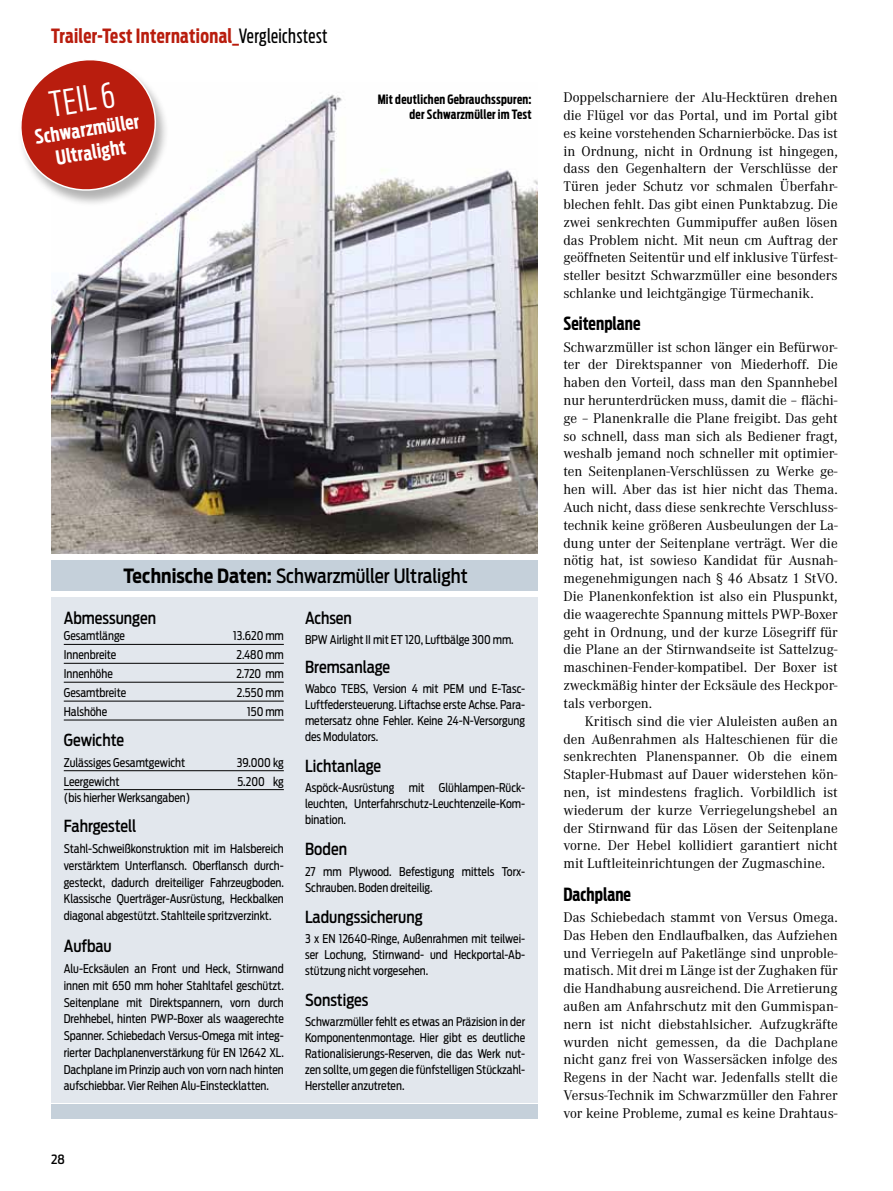
<style>
.page{position:relative;width:893px;height:1191px;background:#fff}
.page>*{position:absolute;margin:0;border:0;box-sizing:border-box;transform-origin:0 0}
.t1{font:300 34.65px "Antenna Extra Cond";color:#fff}
.t2{font:700 19.5px "Antenna Extra Cond";letter-spacing:.02em;color:#b91d0e}
.t3{font:500 19.5px "Antenna Cond";color:#000;scale:.95 1}
.t4{font:700 19.5px/23.4px "Antenna Extra Cond";color:#fff;text-align:center}
.t5{font:700 18px "Antenna Extra Cond";letter-spacing:.005em;color:#000}
.t6{font:500 16.5px "Antenna Cond";color:#000;scale:.95 1}
.t7{font:14.55px/17.9px "Corporate A";color:#000;text-align:justify}
.t8{font:700 12.75px/15px "Antenna Extra Cond";letter-spacing:.02em;color:#000;text-align:right}
.t9{font:500 12.75px "Antenna Cond";color:#000}
.t10{font:12px/16px "Antenna Cond";color:#000;text-align:justify;scale:.95 1}
.s1{font-weight:400;color:#000}
.s2{font-weight:700}
</style>
<div class="page">
<img style="left:51px;top:94px;width:487px;height:459px">
<div style="left:51px;top:597px;width:487px;height:506px;background:#e2e7ed"></div>
<hr style="left:64px;top:644px;width:220px;height:1px;background:#000">
<hr style="left:64px;top:663px;width:220px;height:1px;background:#000">
<hr style="left:64px;top:682px;width:220px;height:1px;background:#000">
<hr style="left:64px;top:701px;width:220px;height:1px;background:#000">
<hr style="left:64px;top:719px;width:220px;height:1px;background:#000">
<hr style="left:64px;top:770px;width:220px;height:1px;background:#000">
<hr style="left:64px;top:789px;width:220px;height:1px;background:#000">
<div style="left:51px;top:1104px;width:487px;height:14px;background:#c5d0da"></div>
<div style="left:51px;top:560px;width:487px;height:31px;background:#c5d0da"></div>
<div style="left:17px;top:59px;width:153px;height:148px;background:#000;opacity:.3"></div>
<svg style="left:17px;top:59px;width:147px;height:140px"></svg>
<h2 class="t2" style="left:51px;top:24px;width:278px">Trailer-Test International_<span class="s1">Vergleichstest</span></h2>
<h1 class="t1" style="left:47px;top:84px;width:67px;rotate:-9deg">Teil 6</h1>
<h2 class="t4" style="left:33px;top:126px;width:107px;rotate:-9deg">Schwarzmüller<br>Ultralight</h2>
<p class="t8" style="left:378px;top:92px;width:155px">Mit deutlichen Gebrauchsspuren: der Schwarzmüller im Test</p>
<h2 class="t3" style="left:124px;top:565px;width:364px"><span class="s2">Technische Daten:</span> Schwarzmüller Ultralight</h2>
<p class="t6" style="left:64px;top:608px;width:99px">Abmessungen</p>
<p class="t10" style="left:64px;top:628px;width:66px">Gesamtlänge</p>
<p class="t10" style="left:233px;top:628px;width:55px">13.620 mm</p>
<p class="t10" style="left:64px;top:647px;width:57px">Innenbreite</p>
<p class="t10" style="left:236px;top:647px;width:51px">2.480 mm</p>
<p class="t10" style="left:64px;top:666px;width:53px">Innenhöhe</p>
<p class="t10" style="left:236px;top:666px;width:51px">2.720 mm</p>
<p class="t10" style="left:64px;top:684px;width:67px">Gesamtbreite</p>
<p class="t10" style="left:237px;top:684px;width:51px">2.550 mm</p>
<p class="t10" style="left:64px;top:703px;width:47px">Halshöhe</p>
<p class="t10" style="left:247px;top:703px;width:40px">150 mm</p>
<p class="t6" style="left:64px;top:730px;width:65px">Gewichte</p>
<p class="t10" style="left:64px;top:754px;width:129px">Zulässiges Gesamtgewicht</p>
<p class="t10" style="left:237px;top:754px;width:51px">39.000 kg</p>
<p class="t10" style="left:64px;top:773px;width:60px">Leergewicht</p>
<p class="t10" style="left:237px;top:773px;width:50px">5.200 kg</p>
<p class="t10" style="left:64px;top:790px;width:135px">(bis hierher Werksangaben)</p>
<p class="t6" style="left:64px;top:816px;width:78px">Fahrgestell</p>
<p class="t10" style="left:64px;top:840px;width:233px;line-height:16.8px">Stahl-Schweißkonstruktion mit im Halsbereich verstärktem Unterflansch. Oberflansch durch&shy;gesteckt, dadurch dreiteiliger Fahrzeugboden.<br>Klassische Querträger-Ausrüstung, Heckbalken diagonal abgestützt. Stahlteile spritzverzinkt.</p>
<p class="t6" style="left:64px;top:936px;width:52px">Aufbau</p>
<p class="t10" style="left:64px;top:960px;width:233px;line-height:16.8px">Alu-Ecksäulen an Front und Heck, Stirnwand innen mit 650 mm hoher Stahltafel geschützt.<br>Seitenplane mit Direktspannern, vorn durch Drehhebel, hinten PWP-Boxer als waagerechte Spanner. Schiebedach Versus-Omega mit integ&shy;rierter Dachplanenverstärkung für EN 12642 XL.<br>Dachplane im Prinzip auch von vorn nach hinten aufschiebbar. Vier Reihen Alu-Einstecklatten.</p>
<p class="t6" style="left:305px;top:608px;width:51px">Achsen</p>
<p class="t10" style="left:305px;top:631px;width:221px">BPW Airlight II mit ET 120, Luftbälge 300 mm.</p>
<p class="t6" style="left:305px;top:657px;width:91px">Bremsanlage</p>
<p class="t10" style="left:305px;top:680px;width:233px">Wabco TEBS, Version 4 mit PEM und E-Tasc-Luftfedersteuerung. Liftachse erste Achse. Para&shy;metersatz ohne Fehler. Keine 24-N-Versorgung des Modulators.</p>
<p class="t6" style="left:305px;top:756px;width:82px">Lichtanlage</p>
<p class="t10" style="left:305px;top:780px;width:233px">Aspöck-Ausrüstung mit Glühlampen-Rück&shy;leuchten, Unterfahrschutz-Leuchtenzeile-Kom&shy;bination.</p>
<p class="t6" style="left:305px;top:839px;width:46px">Boden</p>
<p class="t10" style="left:305px;top:863px;width:233px">27 mm Plywood. Befestigung mittels Torx-<br>Schrauben. Boden dreiteilig.</p>
<p class="t6" style="left:305px;top:907px;width:125px">Ladungssicherung</p>
<p class="t10" style="left:305px;top:930px;width:233px">3 x EN 12640-Ringe, Außenrahmen mit teilwei&shy;ser Lochung, Stirnwand- und Heckportal-Ab&shy;stützung nicht vorgesehen.</p>
<p class="t6" style="left:305px;top:990px;width:68px">Sonstiges</p>
<p class="t10" style="left:305px;top:1014px;width:233px">Schwarzmüller fehlt es etwas an Präzision in der Komponentenmontage. Hier gibt es deutliche Rationalisierungs-Reserven, die das Werk nut&shy;zen sollte, um gegen die fünfstelligen Stückzahl-Hersteller anzutreten.</p>
<p class="t9" style="left:51px;top:1151px;width:15px">28</p>
<p class="t7" style="left:563px;top:89px;width:276px">Doppelscharniere der Alu-Hecktüren drehen die Flügel vor das Portal, und im Portal gibt es keine vorstehenden Scharnierböcke. Das ist in Ordnung, nicht in Ordnung ist hingegen, dass den Gegenhaltern der Verschlüsse der Türen jeder Schutz vor schmalen Überfahr&shy;blechen fehlt. Das gibt einen Punktabzug. Die zwei senkrechten Gummipuffer außen lösen das Problem nicht. Mit neun cm Auftrag der geöffneten Seitentür und elf inklusive Türfest&shy;steller besitzt Schwarzmüller eine besonders schlanke und leichtgängige Türmechanik.</p>
<p class="t5" style="left:563px;top:313px;width:79px">Seitenplane</p>
<p class="t7" style="left:563px;top:338px;width:276px">Schwarzmüller ist schon länger ein Befürwor&shy;ter der Direktspanner von Miederhoff. Die haben den Vorteil, dass man den Spannhebel nur herunterdrücken muss, damit die – flächi&shy;ge – Planenkralle die Plane freigibt. Das geht so schnell, dass man sich als Bediener fragt, weshalb jemand noch schneller mit optimier&shy;ten Seitenplanen-Verschlüssen zu Werke ge&shy;hen will. Aber das ist hier nicht das Thema.<br>Auch nicht, dass diese senkrechte Verschluss&shy;technik keine größeren Ausbeulungen der La&shy;dung unter der Seitenplane verträgt. Wer die nötig hat, ist sowieso Kandidat für Ausnah&shy;megenehmigungen nach § 46 Absatz 1 StVO.<br>Die Planenkonfektion ist also ein Pluspunkt, die waagerechte Spannung mittels PWP-Boxer geht in Ordnung, und der kurze Lösegriff für die Plane an der Stirnwandseite ist Sattelzug&shy;maschinen-Fender-kompatibel. Der Boxer ist zweckmäßig hinter der Ecksäule des Heckpor&shy;tals verborgen.</p>
<p class="t7" style="left:563px;top:712px;width:276px;text-indent:21px">Kritisch sind die vier Aluleisten außen an den Außenrahmen als Halteschienen für die senkrechten Planenspanner. Ob die einem Stapler-Hubmast auf Dauer widerstehen kön&shy;nen, ist mindestens fraglich. Vorbildlich ist wiederum der kurze Verriegelungshebel an der Stirnwand für das Lösen der Seitenplane vorne. Der Hebel kollidiert garantiert nicht mit Luftleiteinrichtungen der Zugmaschine.</p>
<p class="t5" style="left:563px;top:883px;width:69px">Dachplane</p>
<p class="t7" style="left:563px;top:908px;width:276px">Das Schiebedach stammt von Versus Omega.<br>Das Heben den Endlaufbalken, das Aufziehen und Verriegeln auf Paketlänge sind unproble&shy;matisch. Mit drei m Länge ist der Zughaken für die Handhabung ausreichend. Die Arretierung außen am Anfahrschutz mit den Gummispan&shy;nern ist nicht diebstahlsicher. Aufzugkräfte wurden nicht gemessen, da die Dachplane nicht ganz frei von Wassersäcken infolge des Regens in der Nacht war. Jedenfalls stellt die Versus-Technik im Schwarzmüller den Fahrer vor keine Probleme, zumal es keine Drahtaus-</p>
</div>
